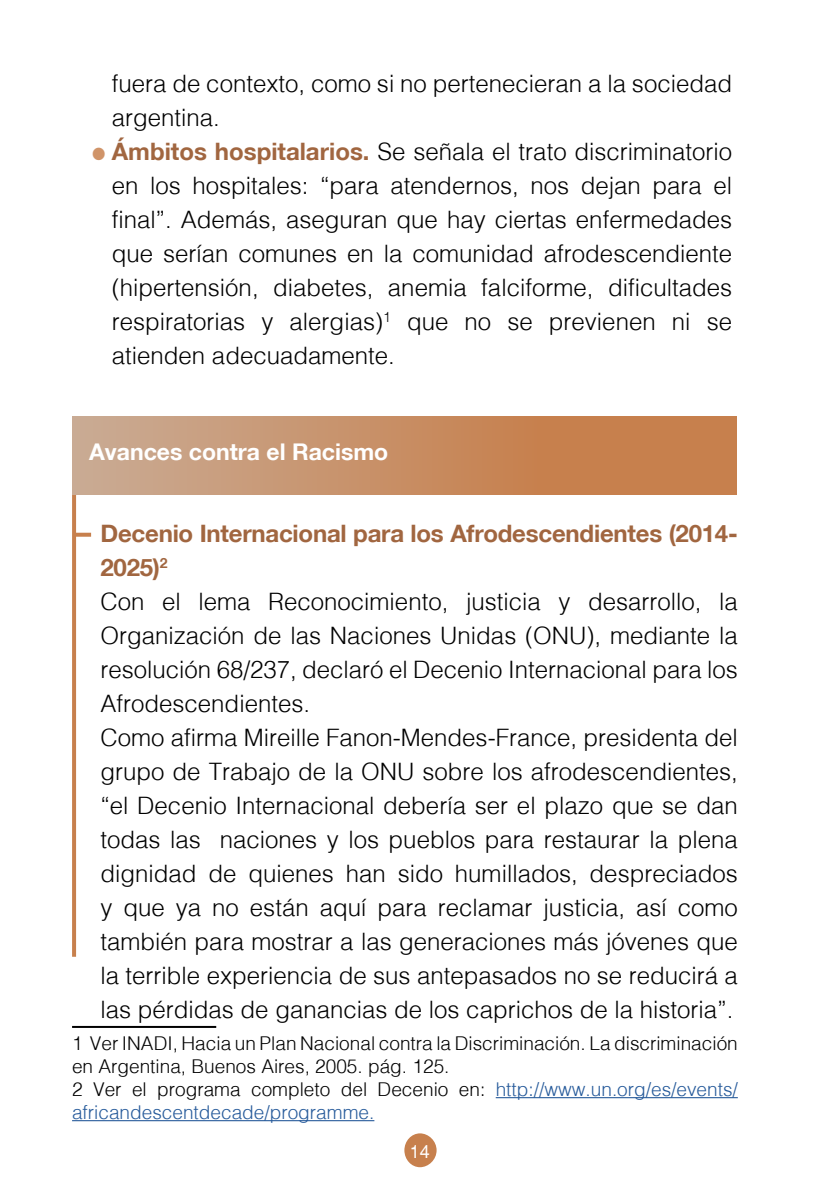
<style>
.page{position:relative;width:840px;height:1191px;background:#fff}
.page>*{position:absolute;margin:0;border:0;box-sizing:border-box;transform-origin:0 0}
.t1{font:300 24px/34px "Helvetica";color:#000;text-align:justify}
.t2{font:700 24px/34px "Helvetica Neue";letter-spacing:-.01em;color:#a16640}
.t3{font:700 23px "Helvetica Neue";color:#fff}
.nota_al_pie{font:300 19px/23px "Helvetica";color:#000}
.nota_al_pie-2{font:300 19px/23px "Helvetica";color:#275b9b}
.t4{font:18px "Helvetica";color:#fff}
.s1{font-family:"Bookman Old Style";font-weight:400;font-size:42px;color:#d09469}
.s2{font-family:"Helvetica Neue";font-weight:700;color:#a16640}
.s3{color:#000}
</style>
<div class="page">
<svg style="left:72px;top:494px;width:4px;height:462px;background:#c88250"></svg>
<svg style="left:74px;top:533px;width:17px;height:4px"></svg>
<div style="left:72px;top:417px;width:663px;height:77px;background:linear-gradient(to right,#c9a890,#c6773e)"></div>
<div style="left:404px;top:1133px;width:32px;height:34px;background:#c7804d;border-radius:50%"></div>
<hr style="left:72px;top:1026px;width:144px;height:2px;background:#000">
<hr style="left:495px;top:1097px;width:242px;height:1px;background:#275b9b">
<hr style="left:72px;top:1120px;width:302px;height:1px;background:#275b9b">
<p class="t1" style="left:112px;top:66px;width:621px">fuera de contexto, como si no pertenecieran a la sociedad argentina.</p>
<p class="t1" style="left:112px;top:134px;width:621px;text-indent:-23px"><span class="s1">•</span><span class="s2">Ámbitos hospitalarios.</span> Se señala el trato discriminatorio en los hospitales: “para atendernos, nos dejan para el final”. Además, aseguran que hay ciertas enfermedades que serían comunes en la comunidad afrodescendiente (hipertensión, diabetes, anemia falciforme, dificultades respiratorias y alergias)<sup>1</sup> que no se previenen ni se atienden adecuadamente.</p>
<p class="t3" style="left:89px;top:438px;width:300px">Avances contra el Racismo</p>
<p class="t2" style="left:100px;top:516px;width:638px">Decenio Internacional para los Afrodescendientes (2014-<br>2025)<sup>2</sup></p>
<p class="t1" style="left:100px;top:584px;width:638px">Con el lema Reconocimiento, justicia y desarrollo, la Organización de las Naciones Unidas (ONU), mediante la resolución 68/237, declaró el Decenio Internacional para los Afrodescendientes.</p>
<p class="t1" style="left:100px;top:720px;width:638px">Como afirma Mireille Fanon-Mendes-France, presidenta del grupo de Trabajo de la ONU sobre los afrodescendientes, “el Decenio Internacional debería ser el plazo que se dan todas las naciones y los pueblos para restaurar la plena dignidad de quienes han sido humillados, despreciados y que ya no están aquí para reclamar justicia, así como también para mostrar a las generaciones más jóvenes que la terrible experiencia de sus antepasados no se reducirá a las pérdidas de ganancias de los caprichos de la historia”.</p>
<p class="nota_al_pie" style="left:72px;top:1031px;width:666px">1 Ver INADI, Hacia un Plan Nacional contra la Discriminación. La discriminación en Argentina, Buenos Aires, 2005. pág. 125.</p>
<p class="nota_al_pie-2" style="left:72px;top:1077px;width:667px"><span class="s3">2 Ver el programa completo del Decenio en:</span> http://www.un.org/es/events/ africandescentdecade/programme.</p>
<p class="t4" style="left:410px;top:1141px;width:22px">14</p>
</div>
